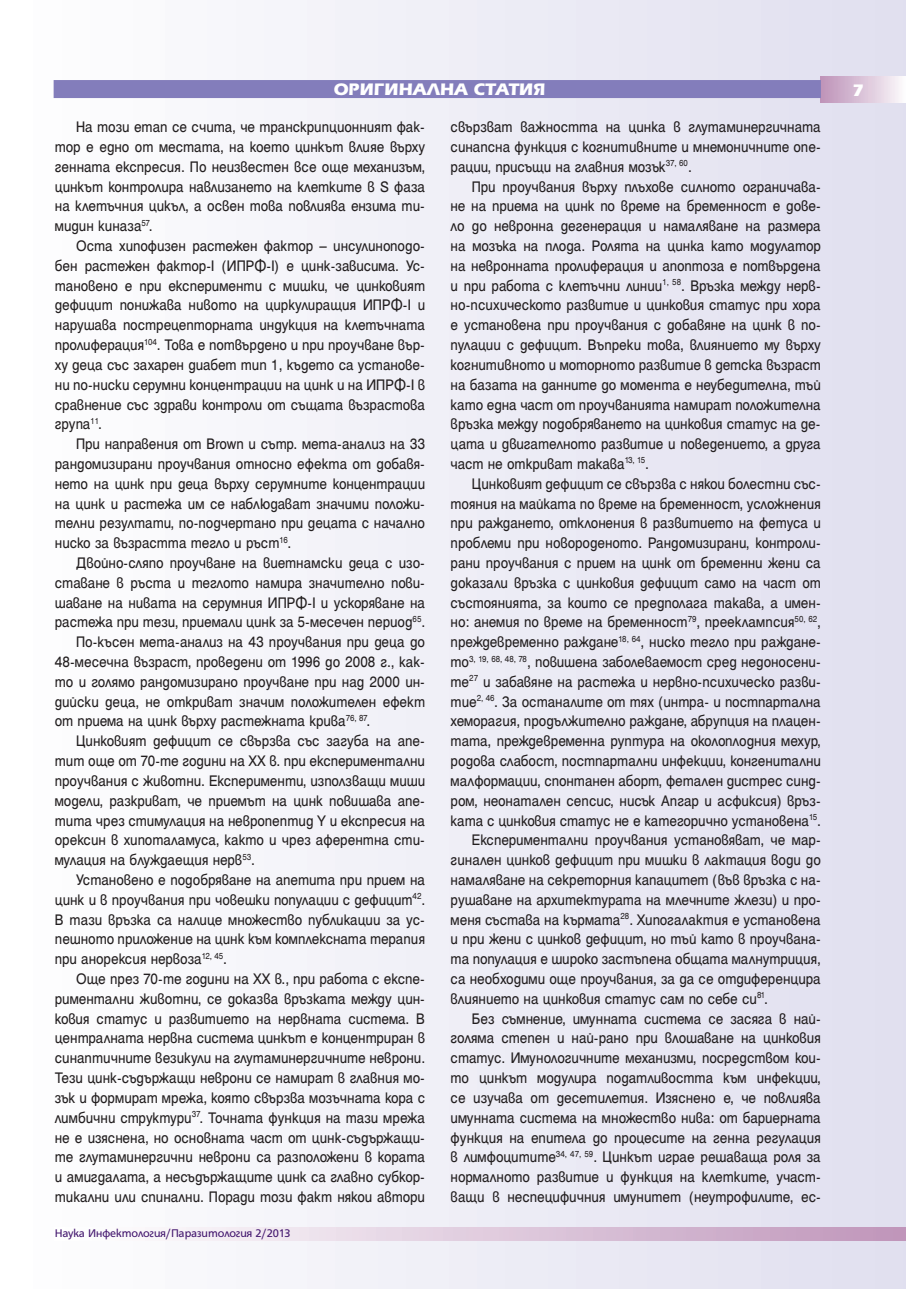
<style>
.page{position:relative;width:906px;height:1289px;background:#fff}
.page>*{position:absolute;margin:0;border:0;box-sizing:border-box;transform-origin:0 0}
.t1{font:700 18px "Erika Bg";color:#fff}
.t2{font:16.5px/19.8px "Helen Bg";color:#231f20;text-align:justify;scale:.92 1}
.t3{font:12px "HS Grotesk Bg";letter-spacing:-.01em;color:#43176e}
</style>
<div class="page">
<div style="left:1px;top:0;width:905px;height:1288px;background:linear-gradient(to right,#fff,#e0dfef)"></div>
<div style="left:821px;top:77px;width:85px;height:25px;background:linear-gradient(to right,#bd92b8,#fcfafc)"></div>
<svg style="left:55px;top:1227px;width:851px;height:13px"></svg>
<div style="left:54px;top:80px;width:767px;height:18px;background:#837dbb"></div>
<p class="t1" style="left:333px;top:83px;width:213px">ОРИГИНАЛНА СТАТИЯ</p>
<p class="t2" style="left:55px;top:118px;width:404px;text-indent:21px">На този етап се счита, че транскрипционният фак&shy;тор е едно от местата, на което цинкът влияе върху генната експресия. По неизвестен все още механизъм, цинкът контролира навлизането на клетките в S фаза на клетъчния цикъл, а освен това повлиява ензима ти&shy;мидин киназа<sup>57</sup>.</p>
<p class="t2" style="left:55px;top:237px;width:404px;text-indent:21px">Оста хипофизен растежен фактор – инсулиноподо&shy;бен растежен фактор-І (ИПРФ-І) е цинк-зависима. Ус&shy;тановено е при експерименти с мишки, че цинковият дефицит понижава нивото на циркулиращия ИПРФ-І и нарушава пострецепторната индукция на клетъчната пролиферация<sup>104</sup>. Това е потвърдено и при проучване вър&shy;ху деца със захарен диабет тип 1, където са установе&shy;ни по-ниски серумни концентрации на цинк и на ИПРФ-І в сравнение със здрави контроли от същата възрастова група<sup>11</sup>.</p>
<p class="t2" style="left:55px;top:435px;width:404px;text-indent:21px">При направения от Brown и сътр. мета-анализ на 33 рандомизирани проучвания относно ефекта от добавя&shy;нето на цинк при деца върху серумните концентрации на цинк и растежа им се наблюдават значими положи&shy;телни резултати, по-подчертано при децата с начално ниско за възрастта тегло и ръст<sup>16</sup>.</p>
<p class="t2" style="left:76px;top:554px;width:381px">Двойно-сляпо проучване на виетнамски деца с изо-</p>
<p class="t2" style="left:55px;top:574px;width:404px">ставане в ръста и теглото намира значително пови-</p>
<p class="t2" style="left:55px;top:593px;width:404px">шаване на нивата на серумния ИПРФ-І и ускоряване на</p>
<p class="t2" style="left:55px;top:613px;width:404px">растежа при тези, приемали цинк за 5-месечен период<sup>65</sup>.</p>
<p class="t2" style="left:76px;top:633px;width:381px">По-късен мета-анализ на 43 проучвания при деца до</p>
<p class="t2" style="left:55px;top:653px;width:404px">48-месечна възраст, проведени от 1996 до 2008 г., как-</p>
<p class="t2" style="left:55px;top:673px;width:404px">то и голямо рандомизирано проучване при над 2000 ин-</p>
<p class="t2" style="left:55px;top:692px;width:404px">дийски деца, не откриват значим положителен ефект</p>
<p class="t2" style="left:55px;top:712px;width:344px">от приема на цинк върху растежната крива<sup>76,</sup> <sup>87</sup>.</p>
<p class="t2" style="left:76px;top:732px;width:381px">Цинковият дефицит се свързва със загуба на апе-</p>
<p class="t2" style="left:55px;top:752px;width:404px">тит още от 70-те години на ХХ в. при експериментални</p>
<p class="t2" style="left:55px;top:772px;width:404px">проучвания с животни. Експерименти, използващи миши</p>
<p class="t2" style="left:55px;top:791px;width:404px">модели, разкриват, че приемът на цинк повишава апе-</p>
<p class="t2" style="left:55px;top:811px;width:404px">тита чрез стимулация на невропептид Y и експресия на</p>
<p class="t2" style="left:55px;top:831px;width:404px">орексин в хипоталамуса, както и чрез аферентна сти-</p>
<p class="t2" style="left:55px;top:851px;width:219px">мулация на блуждаещия нерв<sup>53</sup>.</p>
<p class="t2" style="left:76px;top:871px;width:381px">Установено е подобряване на апетита при прием на</p>
<p class="t2" style="left:55px;top:890px;width:404px">цинк и в проучвания при човешки популации с дефицит<sup>42</sup>.</p>
<p class="t2" style="left:55px;top:910px;width:404px">В тази връзка са налице множество публикации за ус-</p>
<p class="t2" style="left:55px;top:930px;width:404px">пешното приложение на цинк към комплексната терапия</p>
<p class="t2" style="left:55px;top:950px;width:188px">при анорексия нервоза<sup>12,</sup> <sup>45</sup>.</p>
<p class="t2" style="left:76px;top:970px;width:381px">Още през 70-те години на ХХ в., при работа с експе-</p>
<p class="t2" style="left:55px;top:989px;width:404px">риментални животни, се доказва връзката между цин-</p>
<p class="t2" style="left:55px;top:1009px;width:404px">ковия статус и развитието на нервната система. В</p>
<p class="t2" style="left:55px;top:1029px;width:404px">централната нервна система цинкът е концентриран в</p>
<p class="t2" style="left:55px;top:1049px;width:404px">синаптичните везикули на глутаминергичните неврони.</p>
<p class="t2" style="left:55px;top:1069px;width:404px">Тези цинк-съдържащи неврони се намират в главния мо-</p>
<p class="t2" style="left:55px;top:1088px;width:404px">зък и формират мрежа, която свързва мозъчната кора с</p>
<p class="t2" style="left:55px;top:1108px;width:404px">лимбични структури<sup>37</sup>. Точната функция на тази мрежа</p>
<p class="t2" style="left:55px;top:1128px;width:404px">не е изяснена, но основната част от цинк-съдържащи-</p>
<p class="t2" style="left:55px;top:1148px;width:404px">те глутаминергични неврони са разположени в кората</p>
<p class="t2" style="left:55px;top:1168px;width:404px">и амигдалата, а несъдържащите цинк са главно субкор-</p>
<p class="t2" style="left:55px;top:1187px;width:404px">тикални или спинални. Поради този факт някои автори</p>
<p class="t2" style="left:450px;top:118px;width:404px">свързват важността на цинка в глутаминергичната синапсна функция с когнитивните и мнемоничните опе&shy;рации, присъщи на главния мозък<sup>37,</sup> <sup>60</sup>.</p>
<p class="t2" style="left:450px;top:178px;width:404px;text-indent:21px">При проучвания върху плъхове силното ограничава&shy;не на приема на цинк по време на бременност е дове&shy;ло до невронна дегенерация и намаляване на размера на мозъка на плода. Ролята на цинка като модулатор на невронната пролиферация и апоптоза е потвърдена и при работа с клетъчни линии<sup>1,</sup> <sup>58</sup>. Връзка между нерв&shy;но-психическото развитие и цинковия статус при хора е установена при проучвания с добавяне на цинк в по&shy;пулации с дефицит. Въпреки това, влиянието му върху когнитивното и моторното развитие в детска възраст на базата на данните до момента е неубедителна, тъй като една част от проучванията намират положителна връзка между подобряването на цинковия статус на де&shy;цата и двигателното развитие и поведението, а друга част не откриват такава<sup>13,</sup> <sup>15</sup>.</p>
<p class="t2" style="left:472px;top:475px;width:381px">Цинковият дефицит се свързва с някои болестни със-</p>
<p class="t2" style="left:450px;top:494px;width:404px">тояния на майката по време на бременност, усложнения</p>
<p class="t2" style="left:450px;top:514px;width:404px">при раждането, отклонения в развитието на фетуса и</p>
<p class="t2" style="left:450px;top:534px;width:404px">проблеми при новороденото. Рандомизирани, контроли-</p>
<p class="t2" style="left:450px;top:554px;width:404px">рани проучвания с прием на цинк от бременни жени са</p>
<p class="t2" style="left:450px;top:574px;width:404px">доказали връзка с цинковия дефицит само на част от</p>
<p class="t2" style="left:450px;top:593px;width:404px">състоянията, за които се предполага такава, а имен-</p>
<p class="t2" style="left:450px;top:613px;width:404px">но: анемия по време на бременност<sup>79</sup>, прееклампсия<sup>50,</sup> <sup>62</sup>,</p>
<p class="t2" style="left:450px;top:633px;width:404px">преждевременно раждане<sup>18,</sup> <sup>64</sup>, ниско тегло при раждане-</p>
<p class="t2" style="left:450px;top:653px;width:404px">то<sup>3,</sup> <sup>19,</sup> <sup>68,</sup> <sup>48,</sup> <sup>78</sup>, повишена заболеваемост сред недоносени-</p>
<p class="t2" style="left:450px;top:673px;width:404px">те<sup>27</sup> и забавяне на растежа и нервно-психическо разви-</p>
<p class="t2" style="left:450px;top:692px;width:404px">тие<sup>2,</sup> <sup>46</sup>. За останалите от тях (интра- и постпартална</p>
<p class="t2" style="left:450px;top:712px;width:404px">хеморагия, продължително раждане, абрупция на плацен-</p>
<p class="t2" style="left:450px;top:732px;width:404px">тата, преждевременна руптура на околоплодния мехур,</p>
<p class="t2" style="left:450px;top:752px;width:404px">родова слабост, постпартални инфекции, конгенитални</p>
<p class="t2" style="left:450px;top:772px;width:404px">малформации, спонтанен аборт, фетален дистрес синд-</p>
<p class="t2" style="left:450px;top:791px;width:404px">ром, неонатален сепсис, нисък Апгар и асфиксия) връз-</p>
<p class="t2" style="left:450px;top:811px;width:404px">ката с цинковия статус не е категорично установена<sup>15</sup>.</p>
<p class="t2" style="left:472px;top:831px;width:381px">Експериментални проучвания установяват, че мар-</p>
<p class="t2" style="left:450px;top:851px;width:404px">гинален цинков дефицит при мишки в лактация води до</p>
<p class="t2" style="left:450px;top:871px;width:404px">намаляване на секреторния капацитет (във връзка с на-</p>
<p class="t2" style="left:450px;top:890px;width:404px">рушаване на архитектурата на млечните жлези) и про-</p>
<p class="t2" style="left:450px;top:910px;width:404px">меня състава на кърмата<sup>28</sup>. Хипогалактия е установена</p>
<p class="t2" style="left:450px;top:930px;width:404px">и при жени с цинков дефицит, но тъй като в проучвана-</p>
<p class="t2" style="left:450px;top:950px;width:404px">та популация е широко застъпена общата малнутриция,</p>
<p class="t2" style="left:450px;top:970px;width:404px">са необходими още проучвания, за да се отдиференцира</p>
<p class="t2" style="left:450px;top:989px;width:346px">влиянието на цинковия статус сам по себе си<sup>81</sup>.</p>
<p class="t2" style="left:472px;top:1009px;width:381px">Без съмнение, имунната система се засяга в най-</p>
<p class="t2" style="left:450px;top:1029px;width:404px">голяма степен и най-рано при влошаване на цинковия</p>
<p class="t2" style="left:450px;top:1049px;width:404px">статус. Имунологичните механизми, посредством кои-</p>
<p class="t2" style="left:450px;top:1069px;width:404px">то цинкът модулира податливостта към инфекции,</p>
<p class="t2" style="left:450px;top:1088px;width:404px">се изучава от десетилетия. Изяснено е, че повлиява</p>
<p class="t2" style="left:450px;top:1108px;width:404px">имунната система на множество нива: от бариерната</p>
<p class="t2" style="left:450px;top:1128px;width:404px">функция на епитела до процесите на генна регулация</p>
<p class="t2" style="left:450px;top:1148px;width:404px">в лимфоцитите<sup>34,</sup> <sup>47,</sup> <sup>59</sup>. Цинкът играе решаваща роля за</p>
<p class="t2" style="left:450px;top:1168px;width:404px">нормалното развитие и функция на клетките, участ-</p>
<p class="t2" style="left:450px;top:1187px;width:404px">ващи в неспецифичния имунитет (неутрофилите, ес-</p>
<p class="t3" style="left:55px;top:1228px;width:237px">Наука Инфектология/Паразитология 2/2013</p>
<p class="t1" style="left:852px;top:84px;width:13px">7</p>
</div>
